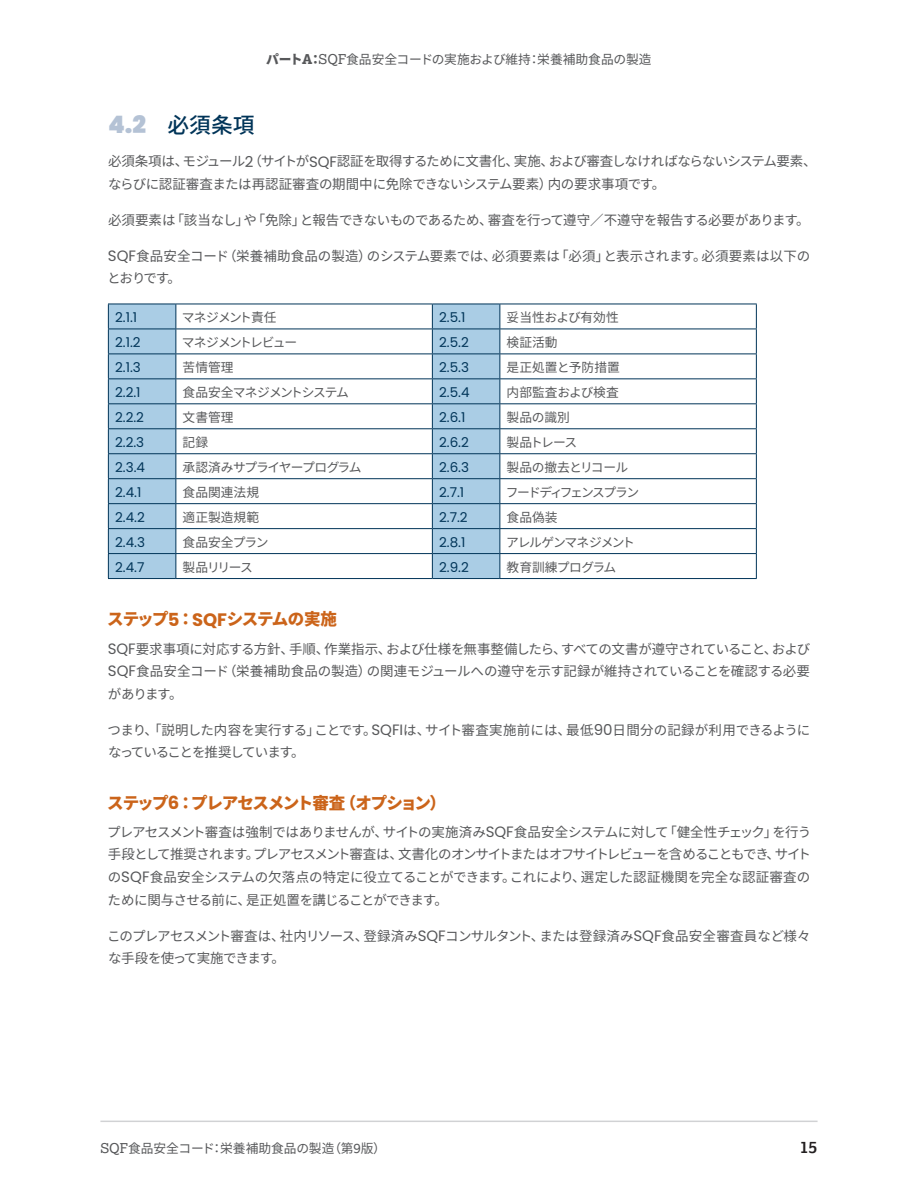
<style>
.page{position:relative;width:918px;height:1188px;background:#fff}
.page>*{position:absolute;margin:0;border:0;box-sizing:border-box;transform-origin:0 0}
.Heading_2{font:500 21.75px "Noto Sans CJ Kjp";color:#003458}
.Heading_1{font:900 16.5px "Noto Sans CJ Kjp";letter-spacing:-.075em;color:#cb641a}
.t1{font:700 16.5px "Lexia";color:#231f20}
.Body_Text{font:13.5px/22.5px "Noto Sans CJ Kjp";letter-spacing:-.035em;color:#57585a}
.Body_Text-2{font:13.5px/21.8px "Noto Sans CJ Kjp";letter-spacing:-.07em;color:#57585a}
.Body_Text-3{font:13.5px "Poppins";color:#003458}
.Body_Text-4{font:13.5px/22.5px "Noto Sans CJ Kjp";letter-spacing:-.055em;color:#57585a}
.Body_Text-5{font:13.5px/22.5px "Noto Sans CJ Kjp";letter-spacing:.01em;color:#57585a}
.Body_Text-6{font:12.75px "Noto Sans CJ Kjp";letter-spacing:-.02em;color:#57585a}
.Body_Text-7{font:12.75px "Noto Sans CJ Kjp";color:#57585a}
.Body_Text-8{font:12.75px "Noto Sans CJ Kjp";letter-spacing:-.08em;color:#57585a}
.Body_Text-9{font:12.75px "Noto Sans CJ Kjp";letter-spacing:-.075em;color:#57585a}
.Body_Text-10{font:12.75px "Noto Sans CJ Kjp";letter-spacing:-.125em;color:#57585a}
.Body_Text-11{font:12.75px "Noto Sans CJ Kjp";letter-spacing:-.09em;color:#57585a}
.Body_Text-12{font:12.75px "Noto Sans CJ Kjp";letter-spacing:-.085em;color:#57585a}
.s1{font-weight:900}
.s2{font-family:"Lexia";font-weight:800;font-size:13.5px}
.s3{font-family:"Lexia";font-size:13.5px}
.s4{font-family:"Poppins";font-weight:900;font-size:24px;color:#b4c2d5}
.s5{font-family:"Poppins";font-size:15px}
.s6{font-family:"Poppins";font-weight:700;font-size:18px}
</style>
<div class="page">
<hr style="left:100px;top:1121px;width:718px;height:1px;background:#d1d2d4">
<svg style="left:109px;top:305px;width:390px;height:273px"></svg>
<hr style="left:108px;top:304px;width:68px;height:1px;background:#003458">
<hr style="left:176px;top:304px;width:256px;height:1px;background:#003458">
<hr style="left:432px;top:304px;width:68px;height:1px;background:#003458">
<hr style="left:500px;top:304px;width:257px;height:1px;background:#003458">
<hr style="left:108px;top:329px;width:68px;height:1px;background:#003458">
<hr style="left:176px;top:329px;width:256px;height:1px;background:#003458">
<hr style="left:432px;top:329px;width:68px;height:1px;background:#003458">
<hr style="left:500px;top:329px;width:257px;height:1px;background:#003458">
<hr style="left:108px;top:354px;width:68px;height:1px;background:#003458">
<hr style="left:176px;top:354px;width:256px;height:1px;background:#003458">
<hr style="left:432px;top:354px;width:68px;height:1px;background:#003458">
<hr style="left:500px;top:354px;width:257px;height:1px;background:#003458">
<hr style="left:108px;top:378px;width:68px;height:1px;background:#003458">
<hr style="left:176px;top:378px;width:256px;height:1px;background:#003458">
<hr style="left:432px;top:378px;width:68px;height:1px;background:#003458">
<hr style="left:500px;top:378px;width:257px;height:1px;background:#003458">
<hr style="left:108px;top:403px;width:68px;height:1px;background:#003458">
<hr style="left:176px;top:403px;width:256px;height:1px;background:#003458">
<hr style="left:432px;top:403px;width:68px;height:1px;background:#003458">
<hr style="left:500px;top:403px;width:257px;height:1px;background:#003458">
<hr style="left:108px;top:428px;width:68px;height:1px;background:#003458">
<hr style="left:176px;top:428px;width:256px;height:1px;background:#003458">
<hr style="left:432px;top:428px;width:68px;height:1px;background:#003458">
<hr style="left:500px;top:428px;width:257px;height:1px;background:#003458">
<hr style="left:108px;top:453px;width:68px;height:1px;background:#003458">
<hr style="left:176px;top:453px;width:256px;height:1px;background:#003458">
<hr style="left:432px;top:453px;width:68px;height:1px;background:#003458">
<hr style="left:500px;top:453px;width:257px;height:1px;background:#003458">
<hr style="left:108px;top:478px;width:68px;height:1px;background:#003458">
<hr style="left:176px;top:478px;width:256px;height:1px;background:#003458">
<hr style="left:432px;top:478px;width:68px;height:1px;background:#003458">
<hr style="left:500px;top:478px;width:257px;height:1px;background:#003458">
<hr style="left:108px;top:503px;width:68px;height:1px;background:#003458">
<hr style="left:176px;top:503px;width:256px;height:1px;background:#003458">
<hr style="left:432px;top:503px;width:68px;height:1px;background:#003458">
<hr style="left:500px;top:503px;width:257px;height:1px;background:#003458">
<hr style="left:108px;top:528px;width:68px;height:1px;background:#003458">
<hr style="left:176px;top:528px;width:256px;height:1px;background:#003458">
<hr style="left:432px;top:528px;width:68px;height:1px;background:#003458">
<hr style="left:500px;top:528px;width:257px;height:1px;background:#003458">
<hr style="left:108px;top:553px;width:68px;height:1px;background:#003458">
<svg style="left:108px;top:304px;width:1px;height:274px"></svg>
<hr style="left:176px;top:553px;width:256px;height:1px;background:#003458">
<svg style="left:175px;top:304px;width:1px;height:274px"></svg>
<hr style="left:432px;top:553px;width:68px;height:1px;background:#003458">
<svg style="left:432px;top:304px;width:1px;height:274px"></svg>
<hr style="left:500px;top:553px;width:257px;height:1px;background:#003458">
<svg style="left:499px;top:304px;width:1px;height:274px"></svg>
<svg style="left:756px;top:304px;width:1px;height:274px"></svg>
<hr style="left:108px;top:578px;width:68px;height:1px;background:#003458">
<hr style="left:176px;top:578px;width:256px;height:1px;background:#003458">
<hr style="left:432px;top:578px;width:68px;height:1px;background:#003458">
<hr style="left:500px;top:578px;width:257px;height:1px;background:#003458">
<p class="Body_Text-6" style="left:266px;top:52px;width:387px"><span class="s1">パート</span><span class="s2">A</span><span class="s1">：</span><span class="s3">SQF</span>食品安全コードの実施および維持：栄養補助食品の製造</p>
<p class="Heading_2" style="left:108px;top:113px;width:148px"><span class="s4">4.2</span> 必須条項</p>
<p class="Body_Text" style="left:108px;top:151px;width:710px">必須条項は、モジュール<span class="s5">2</span>（サイトが<span class="s5">SQF</span>認証を取得するために文書化、実施、および審査しなければならないシステム要素、ならびに認証審査または再認証審査の期間中に免除できないシステム要素）内の要求事項です。</p>
<p class="Body_Text" style="left:108px;top:209px;width:703px">必須要素は「該当なし」や「免除」と報告できないものであるため、審査を行って遵守／不遵守を報告する必要があります。</p>
<p class="Body_Text-5" style="left:108px;top:245px;width:704px"><span class="s5">SQF</span>食品安全コード（栄養補助食品の製造）のシステム要素では、必須要素は「必須」と表示されます。必須要素は以下のとおりです。</p>
<p class="Body_Text-3" style="left:115px;top:310px;width:24px">2.1.1</p>
<p class="Body_Text-8" style="left:182px;top:310px;width:96px">マネジメント責任</p>
<p class="Body_Text-3" style="left:439px;top:310px;width:28px">2.5.1</p>
<p class="Body_Text-6" style="left:507px;top:310px;width:114px">妥当性および有効性</p>
<p class="Body_Text-3" style="left:115px;top:335px;width:27px">2.1.2</p>
<p class="Body_Text-12" style="left:182px;top:335px;width:117px">マネジメントレビュー</p>
<p class="Body_Text-3" style="left:439px;top:335px;width:31px">2.5.2</p>
<p class="Body_Text-6" style="left:507px;top:335px;width:52px">検証活動</p>
<p class="Body_Text-3" style="left:115px;top:360px;width:27px">2.1.3</p>
<p class="Body_Text-6" style="left:183px;top:360px;width:53px">苦情管理</p>
<p class="Body_Text-3" style="left:439px;top:360px;width:31px">2.5.3</p>
<p class="Body_Text-7" style="left:507px;top:360px;width:115px">是正処置と予防措置</p>
<p class="Body_Text-3" style="left:115px;top:385px;width:27px">2.2.1</p>
<p class="Body_Text-8" style="left:183px;top:385px;width:168px">食品安全マネジメントシステム</p>
<p class="Body_Text-3" style="left:439px;top:385px;width:32px">2.5.4</p>
<p class="Body_Text-6" style="left:507px;top:385px;width:114px">内部監査および検査</p>
<p class="Body_Text-3" style="left:115px;top:409px;width:30px">2.2.2</p>
<p class="Body_Text-6" style="left:183px;top:410px;width:53px">文書管理</p>
<p class="Body_Text-3" style="left:439px;top:409px;width:28px">2.6.1</p>
<p class="Body_Text-6" style="left:507px;top:410px;width:65px">製品の識別</p>
<p class="Body_Text-3" style="left:115px;top:434px;width:31px">2.2.3</p>
<p class="Body_Text-6" style="left:183px;top:435px;width:27px">記録</p>
<p class="Body_Text-3" style="left:439px;top:434px;width:31px">2.6.2</p>
<p class="Body_Text-6" style="left:507px;top:435px;width:72px">製品トレース</p>
<p class="Body_Text-3" style="left:115px;top:459px;width:31px">2.3.4</p>
<p class="Body_Text-9" style="left:183px;top:460px;width:180px">承認済みサプライヤープログラム</p>
<p class="Body_Text-3" style="left:439px;top:459px;width:31px">2.6.3</p>
<p class="Body_Text-6" style="left:507px;top:460px;width:123px">製品の撤去とリコール</p>
<p class="Body_Text-3" style="left:115px;top:484px;width:28px">2.4.1</p>
<p class="Body_Text-6" style="left:183px;top:485px;width:78px">食品関連法規</p>
<p class="Body_Text-3" style="left:439px;top:484px;width:27px">2.7.1</p>
<p class="Body_Text-10" style="left:506px;top:485px;width:135px">フードディフェンスプラン</p>
<p class="Body_Text-3" style="left:115px;top:509px;width:31px">2.4.2</p>
<p class="Body_Text-6" style="left:183px;top:510px;width:78px">適正製造規範</p>
<p class="Body_Text-3" style="left:439px;top:509px;width:30px">2.7.2</p>
<p class="Body_Text-6" style="left:507px;top:510px;width:52px">食品偽装</p>
<p class="Body_Text-3" style="left:115px;top:534px;width:31px">2.4.3</p>
<p class="Body_Text-6" style="left:183px;top:535px;width:87px">食品安全プラン</p>
<p class="Body_Text-3" style="left:439px;top:534px;width:28px">2.8.1</p>
<p class="Body_Text-11" style="left:506px;top:535px;width:130px">アレルゲンマネジメント</p>
<p class="Body_Text-3" style="left:115px;top:559px;width:31px">2.4.7</p>
<p class="Body_Text-6" style="left:183px;top:560px;width:72px">製品リリース</p>
<p class="Body_Text-3" style="left:439px;top:559px;width:31px">2.9.2</p>
<p class="Body_Text-6" style="left:507px;top:560px;width:111px">教育訓練プログラム</p>
<p class="Heading_1" style="left:107px;top:610px;width:231px">ステップ<span class="s6">5</span>：<span class="s6">SQF</span>システムの実施</p>
<p class="Body_Text" style="left:108px;top:638px;width:704px;text-align:justify"><span class="s5">SQF</span>要求事項に対応する方針、手順、作業指示、および仕様を無事整備したら、すべての文書が遵守されていること、および<span class="s5">SQF</span>食品安全コード（栄養補助食品の製造）の関連モジュールへの遵守を示す記録が維持されていることを確認する必要があります。</p>
<p class="Body_Text-4" style="left:108px;top:719px;width:704px">つまり、「説明した内容を実行する」ことです。<span class="s5">SQFI</span>は、サイト審査実施前には、最低<span class="s5">90</span>日間分の記録が利用できるようになっていることを推奨しています。</p>
<p class="Heading_1" style="left:107px;top:794px;width:340px">ステップ<span class="s6">6</span>：プレアセスメント審査（オプション）</p>
<p class="Body_Text-2" style="left:107px;top:822px;width:706px">プレアセスメント審査は強制ではありませんが、サイトの実施済み<span class="s5">SQF</span>食品安全システムに対して「健全性チェック」を行う手段として推奨されます。プレアセスメント審査は、文書化のオンサイトまたはオフサイトレビューを含めることもでき、サイト</p>
<p class="Body_Text" style="left:108px;top:866px;width:704px">の<span class="s5">SQF</span>食品安全システムの欠落点の特定に役立てることができます。これにより、選定した認証機関を完全な認証審査のために関与させる前に、是正処置を講じることができます。</p>
<p class="Body_Text" style="left:107px;top:925px;width:705px">このプレアセスメント審査は、社内リソース、登録済み<span class="s5">SQF</span>コンサルタント、または登録済み<span class="s5">SQF</span>食品安全審査員など様々な手段を使って実施できます。</p>
<p class="Body_Text-7" style="left:100px;top:1142px;width:287px"><span class="s3">SQF</span>食品安全コード：栄養補助食品の製造（第<span class="s3">9</span>版）</p>
<p class="t1" style="left:800px;top:1137px;width:19px">15</p>
</div>
